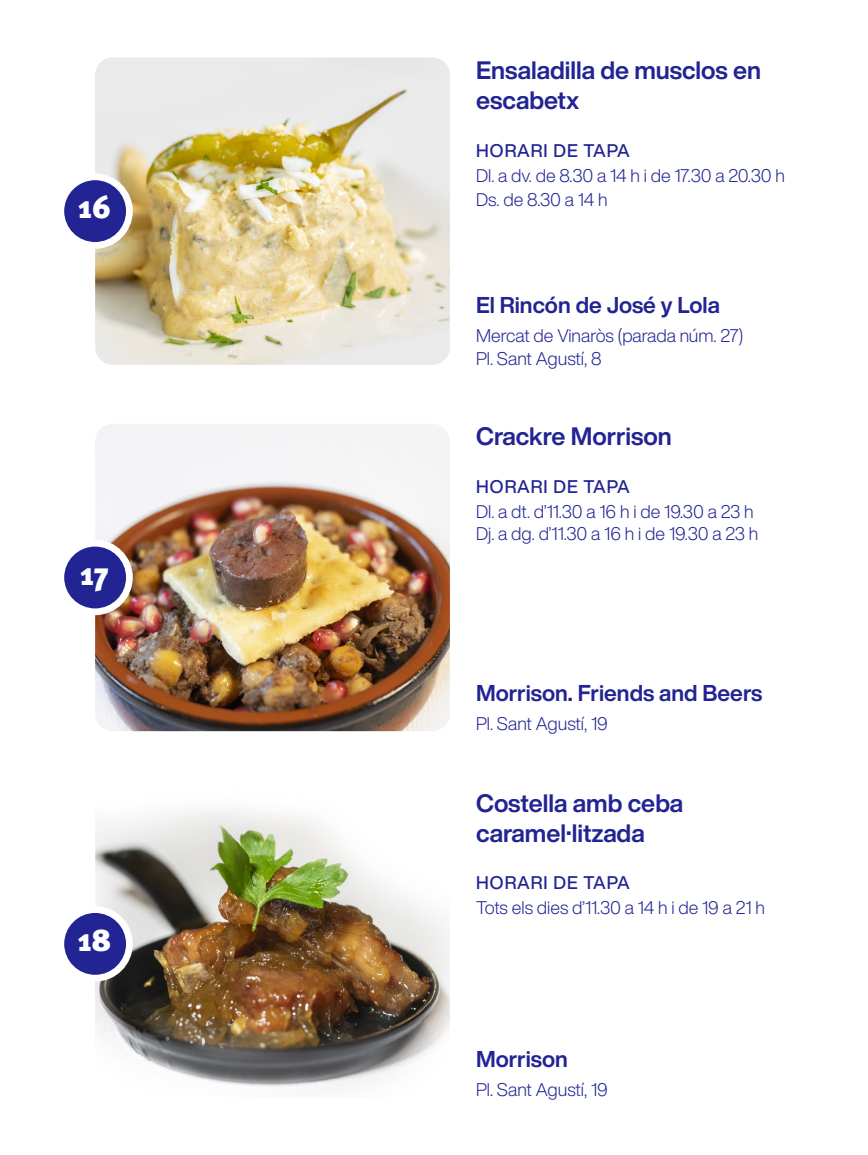
<style>
.page{position:relative;width:868px;height:1155px;background:#fff}
.page>*{position:absolute;margin:0;border:0;box-sizing:border-box;transform-origin:0 0}
.t1{font:900 31.5px "Meta Pro";color:#fff}
.t2{font:700 24.75px/29.7px "Helvetica Now Display";color:#212492}
.t3{font:700 22.5px "Helvetica Now Display";color:#212492}
.t4{font:300 18px/21.6px "Helvetica Now Display";letter-spacing:-.005em;color:#212492}
.t5{font:500 18px "Helvetica Now Display";letter-spacing:.045em;color:#212492}
</style>
<div class="page">
<img style="left:95px;top:424px;width:355px;height:307px">
<div style="left:61px;top:543px;width:68px;height:68px;background:#212492;border-radius:50%"></div>
<div style="left:57px;top:540px;width:76px;height:75px;border:7px solid #fff;border-radius:50%"></div>
<img style="left:95px;top:57px;width:355px;height:308px">
<div style="left:61px;top:177px;width:68px;height:68px;background:#212492;border-radius:50%"></div>
<div style="left:57px;top:173px;width:76px;height:76px;border:7px solid #fff;border-radius:50%"></div>
<img style="left:95px;top:809px;width:355px;height:279px">
<div style="left:61px;top:909px;width:68px;height:69px;background:#212492;border-radius:50%"></div>
<div style="left:57px;top:906px;width:76px;height:75px;border:7px solid #fff;border-radius:50%"></div>
<h1 class="t1" style="left:78px;top:188px;width:34px">16</h1>
<h1 class="t1" style="left:80px;top:554px;width:30px">17</h1>
<h1 class="t1" style="left:78px;top:920px;width:35px">18</h1>
<h2 class="t2" style="left:476px;top:55px;width:286px">Ensaladilla de musclos en escabetx</h2>
<p class="t5" style="left:476px;top:138px;width:155px">HORARI DE TAPA</p>
<p class="t4" style="left:476px;top:163px;width:310px;line-height:24.8px">Dl. a dv. de 8.30 a 14 h i de 17.30 a 20.30 h<br>Ds. de 8.30 a 14 h</p>
<p class="t3" style="left:476px;top:289px;width:245px">El Rincón de José y Lola</p>
<p class="t4" style="left:476px;top:324px;width:269px;line-height:22.5px">Mercat de Vinaròs (parada núm. 27)<br>Pl. Sant Agustí, 8</p>
<h2 class="t2" style="left:476px;top:422px;width:197px">Crackre Morrison</h2>
<p class="t5" style="left:476px;top:474px;width:155px">HORARI DE TAPA</p>
<p class="t4" style="left:476px;top:500px;width:284px">Dl. a dt. d’11.30 a 16 h i de 19.30 a 23 h<br>Dj. a dg. d’11.30 a 16 h i de 19.30 a 23 h</p>
<p class="t3" style="left:476px;top:677px;width:288px">Morrison. Friends and Beers</p>
<p class="t4" style="left:476px;top:712px;width:133px">Pl. Sant Agustí, 19</p>
<h2 class="t2" style="left:476px;top:788px;width:209px">Costella amb ceba caramel·litzada</h2>
<p class="t5" style="left:476px;top:870px;width:155px">HORARI DE TAPA</p>
<p class="t4" style="left:476px;top:896px;width:290px">Tots els dies d’11.30 a 14 h i de 19 a 21 h</p>
<p class="t3" style="left:476px;top:1043px;width:93px">Morrison</p>
<p class="t4" style="left:476px;top:1079px;width:133px">Pl. Sant Agustí, 19</p>
</div>
